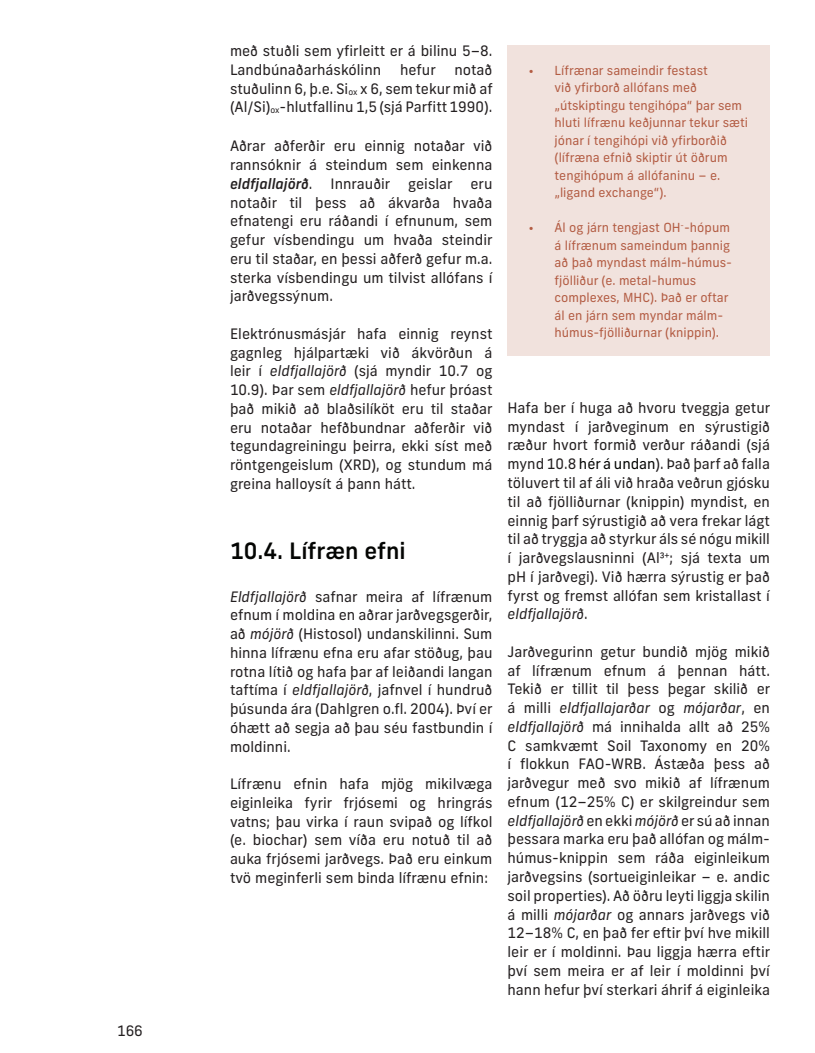
<style>
.page{position:relative;width:815px;height:1053px;background:#fff}
.page>*{position:absolute;margin:0;border:0;box-sizing:border-box;transform-origin:0 0}
.t1{font:500 22.5px "New Frank";color:#040503}
.t2{font:14.38px/18.8px "New Frank";color:#231f20;text-align:justify}
.t3{font:12.5px/17.5px "New Frank";color:#b35c43}
.s1{font-size:8.38px}
.s2{font-weight:500;font-style:italic}
.s3{font-style:italic}
.s4{color:#040503}
</style>
<div class="page">
<div style="left:508px;top:45px;width:262px;height:310px;background:#f1e2dd"></div>
<p class="t2" style="left:117px;top:1021px;width:27px">166</p>
<p class="t2" style="left:230px;top:42px;width:264px">með stuðli sem yfirleitt er á bilinu 5–8.<br>Landbúnaðarháskólinn</p>
<p class="t2" style="left:230px;top:60px;width:264px;text-indent:225px">notað stuðulinn 6, þ.e. Si<span class="s1">ox</span> x 6, sem tekur mið af (Al/Si)<span class="s1">ox</span>-hlutfallinu 1,5 (sjá Parfitt 1990).</p>
<p class="t2" style="left:230px;top:137px;width:264px">Aðrar aðferðir eru einnig notaðar við rannsóknir á steindum sem einkenna <span class="s2">eldfjallajörð</span>.</p>
<p class="t2" style="left:400px;top:60px;width:37px">hefur</p>
<p class="t2" style="left:230px;top:174px;width:264px;text-indent:101px">Innrauðir geislar eru notaðir til þess að ákvarða hvaða efnatengi eru ráðandi í efnunum, sem gefur vísbendingu um hvaða steindir eru til staðar, en þessi aðferð gefur m.a. sterka vísbendingu um tilvist allófans í jarðvegssýnum.</p>
<p class="t2" style="left:230px;top:324px;width:264px">Elektrónusmásjár hafa einnig reynst gagnleg hjálpartæki við ákvörðun á leir í <span class="s3">eldfjallajörð</span> (sjá myndir 10.7 og 10.9). Þar sem <span class="s3">eldfjallajörð</span> hefur þróast það mikið að blaðsilíköt eru til staðar eru notaðar hefðbundnar aðferðir við tegundagreiningu þeirra, ekki síst með röntgengeislum (XRD), og stundum má greina halloysít á þann hátt.</p>
<h1 class="t1" style="left:230px;top:536px;width:177px">10.4. Lífræn efni</h1>
<p class="t2" style="left:230px;top:587px;width:264px"><span class="s3">Eldfjallajörð</span> safnar meira af lífrænum efnum í moldina en aðrar jarðvegsgerðir, að <span class="s3">mójörð</span> (Histosol) undanskilinni. Sum hinna lífrænu efna eru afar stöðug, þau rotna lítið og hafa þar af leiðandi langan taftíma í <span class="s3">eldfjallajörð</span>, jafnvel í hundruð þúsunda ára (Dahlgren o.fl. 2004). Því er óhætt að segja að þau séu fastbundin í moldinni.</p>
<p class="t2" style="left:230px;top:774px;width:264px">Lífrænu efnin hafa mjög mikilvæga eiginleika fyrir frjósemi og hringrás vatns; þau virka í raun svipað og lífkol (e. biochar) sem víða eru notuð til að auka frjósemi jarðvegs. Það eru einkum tvö meginferli sem binda lífrænu efnin:</p>
<p class="t3" style="left:528px;top:61px;width:7px">•</p>
<p class="t3" style="left:528px;top:219px;width:7px">•</p>
<p class="t3" style="left:555px;top:61px;width:195px">Lífrænar sameindir festast<br>við yfirborð allófans með „útskiptingu tengihópa“ þar sem hluti lífrænu keðjunnar tekur sæti jónar í tengihópi við yfirborðið (lífræna efnið skiptir út öðrum tengihópum á allófaninu – e. „ligand exchange“).</p>
<p class="t3" style="left:555px;top:219px;width:179px">Ál og járn tengjast OH<sup>-</sup>-hópum á lífrænum sameindum þannig að það myndast málm-húmus&shy;fjölliður (e. metal-humus complexes, MHC). Það er oftar ál en járn sem myndar málm&shy;húmus-fjölliðurnar (knippin).</p>
<p class="t2" style="left:508px;top:398px;width:264px">Hafa ber í huga að hvoru tveggja getur myndast í jarðveginum en sýrustigið ræður hvort formið verður ráðandi (sjá mynd 10.8 <span class="s4">hér á undan</span>). Það þarf að falla töluvert til af áli við hraða veðrun gjósku til að fjölliðurnar (knippin) myndist, en einnig þarf sýrustigið að vera frekar lágt til að tryggja að styrkur áls sé nógu mikill í jarðvegslausninni (Al3<sup>+</sup>; sjá texta um pH í jarðvegi). Við hærra sýrustig er það fyrst og fremst allófan sem kristallast í <span class="s3">eldfjallajörð</span>.</p>
<p class="t2" style="left:508px;top:642px;width:264px">Jarðvegurinn getur bundið mjög mikið af lífrænum efnum á þennan hátt.<br>Tekið er tillit til þess þegar skilið er á milli <span class="s3">eldfjallajarðar</span> og <span class="s3">mójarðar</span>, en <span class="s3">eldfjallajörð</span> má innihalda allt að 25% C samkvæmt Soil Taxonomy en 20% í flokkun FAO-WRB. Ástæða þess að jarðvegur með svo mikið af lífrænum efnum (12–25% C) er skilgreindur sem <span class="s3">eldfjallajörð</span> en ekki <span class="s3">mójörð</span> er sú að innan þessara marka eru það allófan og málm&shy;húmus-knippin sem ráða eiginleikum jarðvegsins (sortueiginleikar – e. andic soil properties). Að öðru leyti liggja skilin á milli <span class="s3">mójarðar</span> og annars jarðvegs við 12–18% C, en það fer eftir því hve mikill leir er í moldinni. Þau liggja hærra eftir því sem meira er af leir í moldinni því hann hefur því sterkari áhrif á eiginleika</p>
</div>
